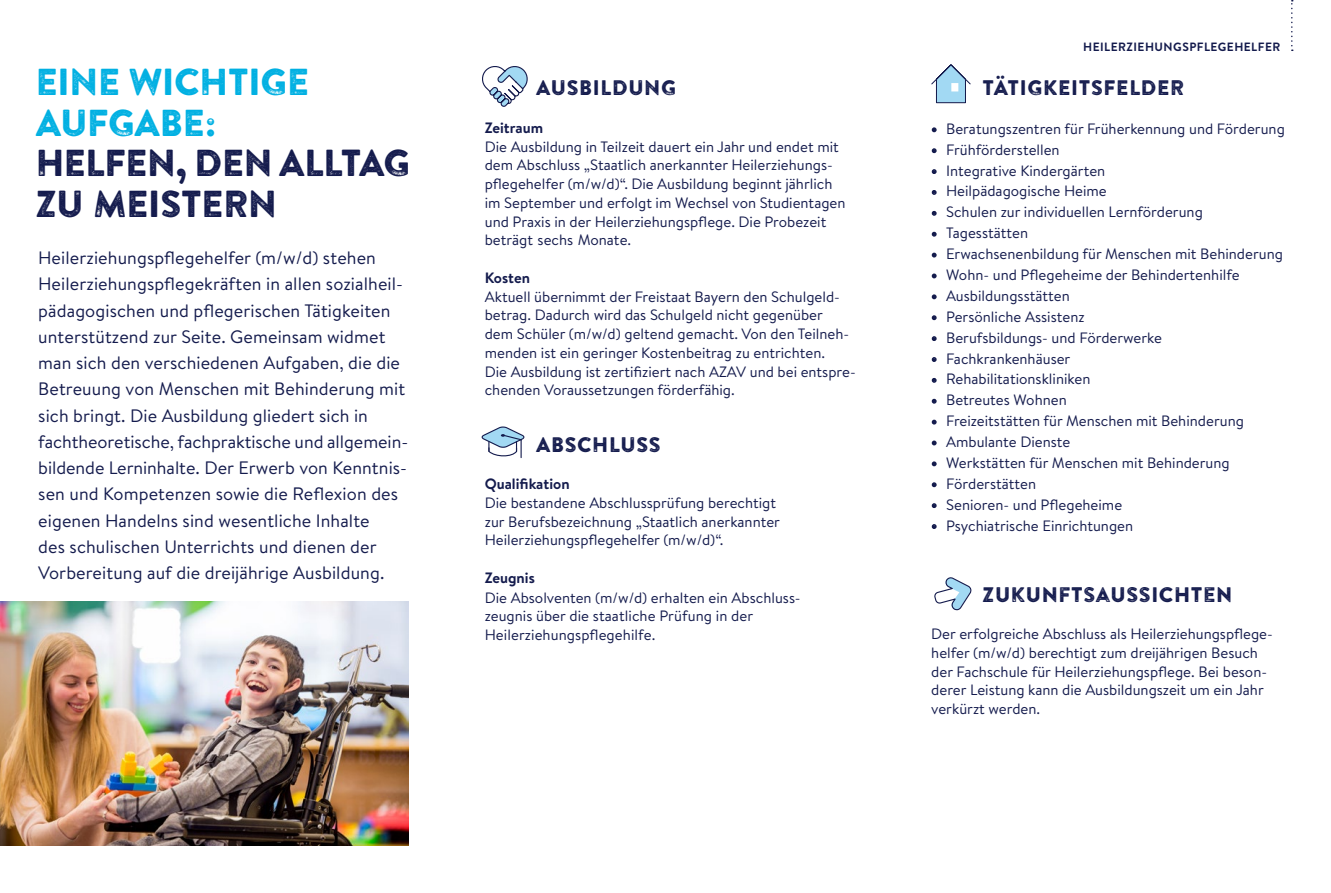
<style>
.page{position:relative;width:1331px;height:893px;background:#fff}
.page>*{position:absolute;margin:0;border:0;box-sizing:border-box;transform-origin:0 0}
.t1{font:37.5px/40.5px "Brandon Printed Two";letter-spacing:-.045em;color:#141b4d}
.t2{font:37.5px/40.5px "Brandon Printed Two";letter-spacing:-.04em;color:#00b0e2}
.t3{font:21px "Brandon Printed Two";color:#141b4d}
.t4{font:18px/26.2px "Brandon Text";letter-spacing:.005em;color:#141b4d}
.t5{font:15px/18.8px "Brandon Text";color:#141b4d}
.t6{font:700 15px "Brandon Text";color:#141b4d}
.t7{font:700 12px "Brandon Text";letter-spacing:.04em;color:#141b4d}
.s1{font-size:15.75px}
</style>
<div class="page">
<img style="left:0;top:602px;width:408px;height:243px">
<svg style="left:934px;top:577px;width:38px;height:34px"></svg>
<svg style="left:931px;top:64px;width:40px;height:40px"></svg>
<svg style="left:1291px;top:0;width:2px;height:51px"></svg>
<svg style="left:481px;top:426px;width:44px;height:32px"></svg>
<svg style="left:482px;top:66px;width:46px;height:41px"></svg>
<h1 class="t2" style="left:35px;top:61px;width:276px">EINE WICHTIGE<br>AUFGABE:</h1>
<h1 class="t1" style="left:35px;top:142px;width:377px">HELFEN, DEN ALLTAG<br>ZU MEISTERN</h1>
<p class="t4" style="left:38px;top:244px;width:370px">Heilerziehungspflegehelfer (m/w/d) stehen Heilerziehungspflegekräften in allen sozialheil&shy;pädagogischen und pflegerischen Tätigkeiten unterstützend zur Seite. Gemeinsam widmet man sich den verschiedenen Aufgaben, die die Betreuung von Menschen mit Behinderung mit sich bringt. Die Ausbildung gliedert sich in fachtheoretische, fachpraktische und allgemein&shy;bildende Lerninhalte. Der Erwerb von Kenntnis&shy;sen und Kompetenzen sowie die Reflexion des eigenen Handelns sind wesentliche Inhalte<br>des schulischen Unterrichts und dienen der Vorbereitung auf die dreijährige Ausbildung.</p>
<h2 class="t3" style="left:536px;top:75px;width:142px">AUSBILDUNG</h2>
<p class="t6" style="left:485px;top:117px;width:60px">Zeitraum</p>
<p class="t5" style="left:485px;top:137px;width:362px">Die Ausbildung in Teilzeit dauert ein Jahr und endet mit dem Abschluss „Staatlich anerkannter Heilerziehungs&shy;pflegehelfer (m/w/d)“. Die Ausbildung beginnt jährlich im September und erfolgt im Wechsel von Studientagen und Praxis in der Heilerziehungspflege. Die Probezeit beträgt sechs Monate.</p>
<p class="t6" style="left:485px;top:267px;width:47px">Kosten</p>
<p class="t5" style="left:485px;top:287px;width:372px">Aktuell übernimmt der Freistaat Bayern den Schulgeld&shy;betrag. Dadurch wird das Schulgeld nicht gegenüber<br>dem Schüler (m/w/d) geltend gemacht. Von den Teilneh&shy;menden ist ein geringer Kostenbeitrag zu entrichten.<br>Die Ausbildung ist zertifiziert nach AZAV und bei entspre&shy;chenden Voraussetzungen förderfähig.</p>
<h2 class="t3" style="left:536px;top:431px;width:127px">ABSCHLUSS</h2>
<p class="t6" style="left:485px;top:473px;width:86px">Qualifikation</p>
<p class="t5" style="left:485px;top:493px;width:297px">Die bestandene Abschlussprüfung berechtigt zur Berufsbezeichnung „Staatlich anerkannter<br>Heilerziehungspflegehelfer (m/w/d)“.</p>
<p class="t6" style="left:485px;top:567px;width:52px">Zeugnis</p>
<p class="t5" style="left:485px;top:588px;width:314px">Die Absolventen (m/w/d) erhalten ein Abschluss-- zeugnis über die staatliche Prüfung in der<br>Heilerziehungspflegehilfe.</p>
<p class="t7" style="left:1083px;top:39px;width:199px">HEILERZIEHUNGSPFLEGEHELFER</p>
<h2 class="t3" style="left:982px;top:75px;width:204px">TÄTIGKEITSFELDER</h2>
<p class="t5" style="left:931px;top:119px;width:355px"><span class="s1">•</span> Beratungszentren für Früherkennung und Förderung</p>
<p class="t5" style="left:931px;top:140px;width:130px"><span class="s1">•</span> Frühförderstellen</p>
<p class="t5" style="left:931px;top:161px;width:176px"><span class="s1">•</span> Integrative Kindergärten</p>
<p class="t5" style="left:931px;top:182px;width:177px"><span class="s1">•</span> Heilpädagogische Heime</p>
<p class="t5" style="left:931px;top:203px;width:273px"><span class="s1">•</span> Schulen zur individuellen Lernförderung</p>
<p class="t5" style="left:931px;top:223px;width:98px"><span class="s1">•</span> Tagesstätten</p>
<p class="t5" style="left:931px;top:244px;width:353px"><span class="s1">•</span> Erwachsenenbildung für Menschen mit Behinderung</p>
<p class="t5" style="left:931px;top:265px;width:310px"><span class="s1">•</span> Wohn- und Pflegeheime der Behindertenhilfe</p>
<p class="t5" style="left:931px;top:286px;width:140px"><span class="s1">•</span> Ausbildungsstätten</p>
<p class="t5" style="left:931px;top:307px;width:155px"><span class="s1">•</span> Persönliche Assistenz</p>
<p class="t5" style="left:931px;top:328px;width:232px"><span class="s1">•</span> Berufsbildungs- und Förderwerke</p>
<p class="t5" style="left:931px;top:349px;width:141px"><span class="s1">•</span> Fachkrankenhäuser</p>
<p class="t5" style="left:931px;top:370px;width:161px"><span class="s1">•</span> Rehabilitationskliniken</p>
<p class="t5" style="left:931px;top:390px;width:137px"><span class="s1">•</span> Betreutes Wohnen</p>
<p class="t5" style="left:931px;top:411px;width:314px"><span class="s1">•</span> Freizeitstätten für Menschen mit Behinderung</p>
<p class="t5" style="left:931px;top:432px;width:141px"><span class="s1">•</span> Ambulante Dienste</p>
<p class="t5" style="left:931px;top:453px;width:300px"><span class="s1">•</span> Werkstätten für Menschen mit Behinderung</p>
<p class="t5" style="left:931px;top:474px;width:106px"><span class="s1">•</span> Förderstätten</p>
<p class="t5" style="left:931px;top:495px;width:192px"><span class="s1">•</span> Senioren- und Pflegeheime</p>
<p class="t5" style="left:931px;top:516px;width:203px"><span class="s1">•</span> Psychiatrische Einrichtungen</p>
<h2 class="t3" style="left:982px;top:581px;width:252px">ZUKUNFTSAUSSICHTEN</h2>
<p class="t5" style="left:931px;top:624px;width:343px">Der erfolgreiche Abschluss als Heilerziehungspflege&shy;helfer (m/w/d) berechtigt zum dreijährigen Besuch der Fachschule für Heilerziehungspflege. Bei beson&shy;derer Leistung kann die Ausbildungszeit um ein Jahr verkürzt werden.</p>
</div>
